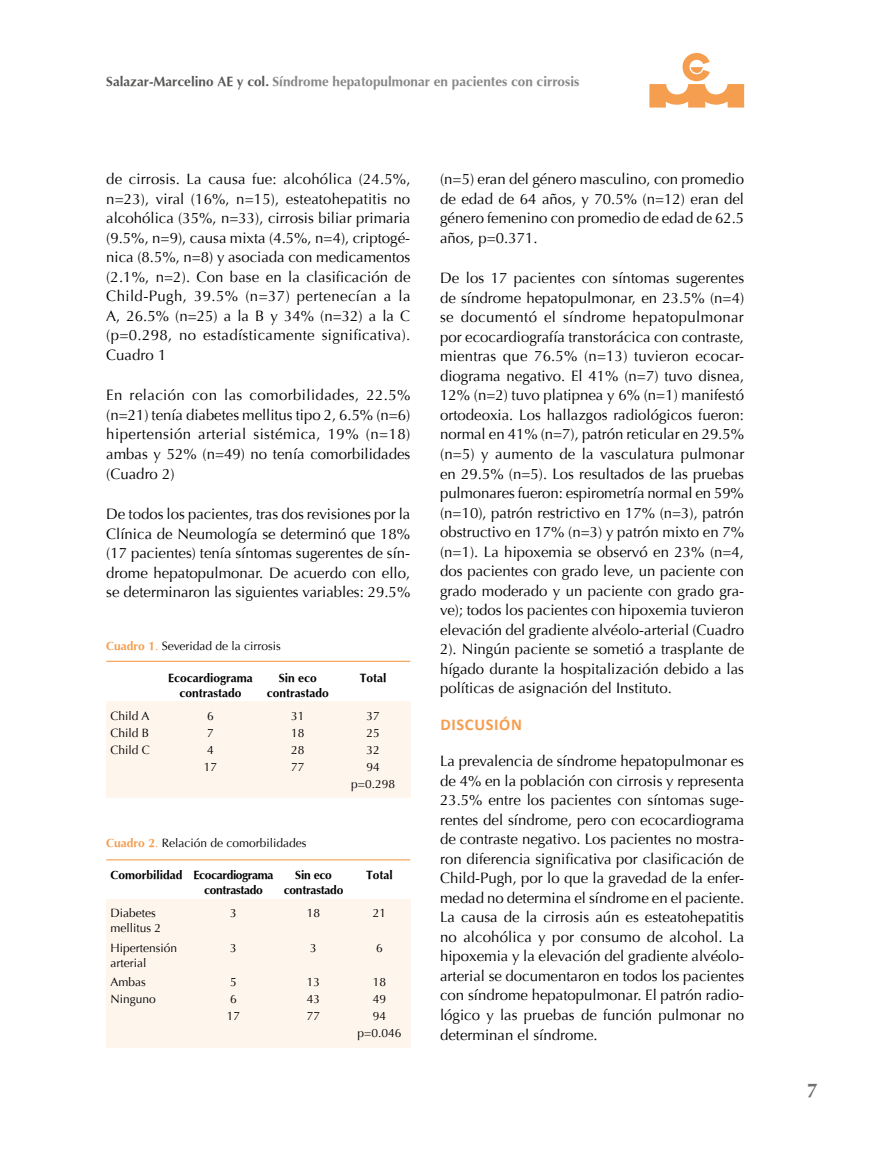
<style>
.page{position:relative;width:893px;height:1149px;background:#fff}
.page>*{position:absolute;margin:0;border:0;box-sizing:border-box;transform-origin:0 0}
.t1{font:700 19.5px "Optima";color:#706f6f}
.t2{font:700 16.5px "Calibri";letter-spacing:.04em;color:#f59e50}
.t3{font:15px/19.5px "Optima";color:#000;text-align:justify}
.t4{font:700 13.5px "Optima";color:#878787}
.t5{font:12px/17px "Optima";color:#000;text-align:center}
.t6{font:700 12px/15px "Optima";color:#000;text-align:center}
.t7{font:700 12px/15px "Optima";letter-spacing:-.03em;color:#000}
.t8{font:700 12px/15px "Optima";letter-spacing:-.02em;color:#000;text-align:center}
.s1{color:#575756}
.s2{font-weight:700;color:#f59e50}
.s3{color:#f59e50}
</style>
<div class="page">
<svg style="left:649px;top:53px;width:95px;height:54px"></svg>
<div style="left:106px;top:701px;width:304px;height:96px;background:#fef5ed"></div>
<hr style="left:106px;top:660px;width:304px;height:1px;background:#f59e50">
<div style="left:106px;top:898px;width:304px;height:148px;background:#fef5ed"></div>
<hr style="left:106px;top:859px;width:304px;height:1px;background:#f59e50">
<p class="t4" style="left:106px;top:74px;width:475px"><span class="s1">Salazar-Marcelino AE y col.</span> Síndrome hepatopulmonar en pacientes con cirrosis</p>
<p class="t3" style="left:106px;top:169px;width:306px">de cirrosis. La causa fue: alcohólica (24.5%, n=23), viral (16%, n=15), esteatohepatitis no alcohólica (35%, n=33), cirrosis biliar primaria (9.5%, n=9), causa mixta (4.5%, n=4), criptogé&shy;nica (8.5%, n=8) y asociada con medicamentos (2.1%, n=2). Con base en la clasificación de Child-Pugh, 39.5% (n=37) pertenecían a la A, 26.5% (n=25) a la B y 34% (n=32) a la C (p=0.298, no estadísticamente significativa).<br>Cuadro 1</p>
<p class="t3" style="left:106px;top:385px;width:306px">En relación con las comorbilidades, 22.5% (n=21) tenía diabetes mellitus tipo 2, 6.5% (n=6) hipertensión arterial sistémica, 19% (n=18) ambas y 52% (n=49) no tenía comorbilidades (Cuadro 2)</p>
<p class="t3" style="left:106px;top:504px;width:306px">De todos los pacientes, tras dos revisiones por la Clínica de Neumología se determinó que 18% (17 pacientes) tenía síntomas sugerentes de sín&shy;drome hepatopulmonar. De acuerdo con ello, se determinaron las siguientes variables: 29.5%</p>
<p class="t5" style="left:106px;top:637px;width:176px"><span class="s2">Cuadro 1</span><span class="s3">.</span> Severidad de la cirrosis</p>
<p class="t6" style="left:168px;top:670px;width:86px">Ecocardiograma contrastado</p>
<p class="t6" style="left:267px;top:670px;width:64px">Sin eco contrastado</p>
<p class="t6" style="left:360px;top:670px;width:28px">Total</p>
<p class="t5" style="left:111px;top:707px;width:40px">Child A</p>
<p class="t5" style="left:207px;top:707px;width:8px">6</p>
<p class="t5" style="left:291px;top:707px;width:15px">31</p>
<p class="t5" style="left:366px;top:707px;width:15px">37</p>
<p class="t5" style="left:111px;top:724px;width:40px">Child B</p>
<p class="t5" style="left:207px;top:724px;width:8px">7</p>
<p class="t5" style="left:291px;top:724px;width:15px">18</p>
<p class="t5" style="left:366px;top:724px;width:15px">25</p>
<p class="t5" style="left:111px;top:741px;width:41px">Child C</p>
<p class="t5" style="left:207px;top:741px;width:8px">4</p>
<p class="t5" style="left:291px;top:741px;width:15px">28</p>
<p class="t5" style="left:366px;top:741px;width:15px">32</p>
<p class="t5" style="left:204px;top:758px;width:15px">17</p>
<p class="t5" style="left:291px;top:758px;width:15px">77</p>
<p class="t5" style="left:351px;top:758px;width:45px">94 p=0.298</p>
<p class="t5" style="left:106px;top:834px;width:202px"><span class="s2">Cuadro 2</span><span class="s3">.</span> Relación de comorbilidades</p>
<p class="t7" style="left:204px;top:867px;width:71px;text-indent:-94px">Comorbilidad Ecocardiograma contrastado</p>
<p class="t8" style="left:284px;top:867px;width:61px">Sin eco contrastado</p>
<p class="t6" style="left:366px;top:867px;width:28px">Total</p>
<p class="t5" style="left:111px;top:905px;width:52px;line-height:15px;text-align:left">Diabetes mellitus 2</p>
<p class="t5" style="left:230px;top:904px;width:8px">3</p>
<p class="t5" style="left:307px;top:904px;width:15px">18</p>
<p class="t5" style="left:373px;top:904px;width:15px">21</p>
<p class="t5" style="left:111px;top:939px;width:68px;line-height:15px;text-align:left">Hipertensión arterial</p>
<p class="t5" style="left:230px;top:938px;width:8px">3</p>
<p class="t5" style="left:310px;top:938px;width:8px">3</p>
<p class="t5" style="left:376px;top:938px;width:8px">6</p>
<p class="t5" style="left:111px;top:972px;width:37px">Ambas</p>
<p class="t5" style="left:230px;top:972px;width:8px">5</p>
<p class="t5" style="left:307px;top:972px;width:15px">13</p>
<p class="t5" style="left:373px;top:972px;width:15px">18</p>
<p class="t5" style="left:111px;top:989px;width:47px">Ninguno</p>
<p class="t5" style="left:230px;top:989px;width:8px">6</p>
<p class="t5" style="left:307px;top:989px;width:15px">43</p>
<p class="t5" style="left:373px;top:989px;width:15px">49</p>
<p class="t5" style="left:227px;top:1006px;width:15px">17</p>
<p class="t5" style="left:307px;top:1006px;width:15px">77</p>
<p class="t5" style="left:358px;top:1006px;width:45px">94 p=0.046</p>
<p class="t3" style="left:440px;top:169px;width:306px">(n=5) eran del género masculino, con promedio de edad de 64 años, y 70.5% (n=12) eran del género femenino con promedio de edad de 62.5 años, p=0.371.</p>
<p class="t3" style="left:440px;top:268px;width:306px">De los 17 pacientes con síntomas sugerentes de síndrome hepatopulmonar, en 23.5% (n=4) se documentó el síndrome hepatopulmonar por ecocardiografía transtorácica con contraste, mientras que 76.5% (n=13) tuvieron ecocar&shy;diograma negativo. El 41% (n=7) tuvo disnea, 12% (n=2) tuvo platipnea y 6% (n=1) manifestó ortodeoxia. Los hallazgos radiológicos fueron: normal en 41% (n=7), patrón reticular en 29.5% (n=5) y aumento de la vasculatura pulmonar en 29.5% (n=5). Los resultados de las pruebas pulmonares fueron: espirometría normal en 59% (n=10), patrón restrictivo en 17% (n=3), patrón obstructivo en 17% (n=3) y patrón mixto en 7% (n=1). La hipoxemia se observó en 23% (n=4, dos pacientes con grado leve, un paciente con grado moderado y un paciente con grado gra&shy;ve); todos los pacientes con hipoxemia tuvieron elevación del gradiente alvéolo-arterial (Cuadro 2). Ningún paciente se sometió a trasplante de hígado durante la hospitalización debido a las políticas de asignación del Instituto.</p>
<p class="t2" style="left:440px;top:713px;width:83px">DISCUSIÓN</p>
<p class="t3" style="left:440px;top:751px;width:306px">La prevalencia de síndrome hepatopulmonar es de 4% en la población con cirrosis y representa 23.5% entre los pacientes con síntomas suge&shy;rentes del síndrome, pero con ecocardiograma de contraste negativo. Los pacientes no mostra&shy;ron diferencia significativa por clasificación de Child-Pugh, por lo que la gravedad de la enfer&shy;medad no determina el síndrome en el paciente.<br>La causa de la cirrosis aún es esteatohepatitis no alcohólica y por consumo de alcohol. La hipoxemia y la elevación del gradiente alvéolo&shy;arterial se documentaron en todos los pacientes con síndrome hepatopulmonar. El patrón radio&shy;lógico y las pruebas de función pulmonar no determinan el síndrome.</p>
<h1 class="t1" style="left:807px;top:1079px;width:12px">7</h1>
</div>
